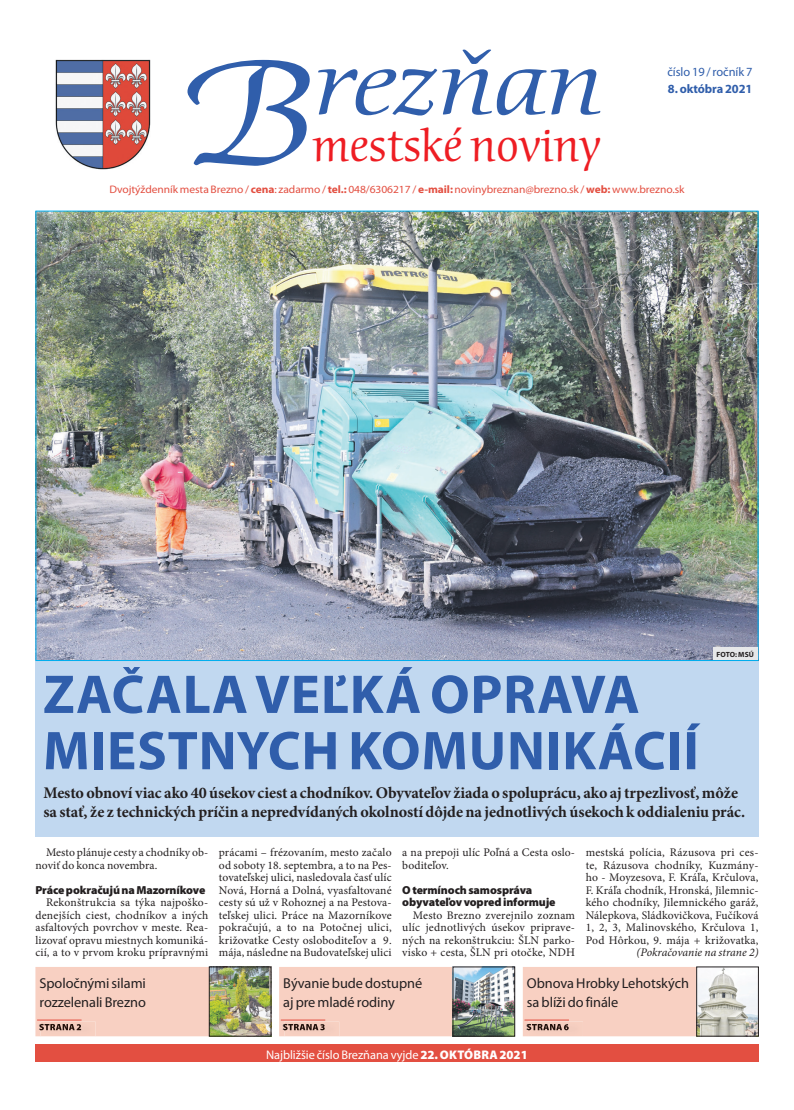
<style>
.page{position:relative;width:794px;height:1110px;background:#fff}
.page>*{position:absolute;margin:0;border:0;box-sizing:border-box;transform-origin:0 0}
.t1{font:italic 142.25px "Cerigo Swa Itc TEE";color:#305eab;scale:1.19 1}
.t2{font:italic 87.25px "Cerigo Swa Itc TEE";letter-spacing:-.005em;color:#305eab;scale:1.19 1}
.t3{font:700 55px/56.2px "Myriad Pro";letter-spacing:.015em;color:#305eab}
.t4{font:45.12px "Cerigo Swa Itc TEE";letter-spacing:-.005em;color:#ee1d23}
.t5{font:700 16.25px/18.8px "Minion Pro";letter-spacing:-.005em;color:#231f20}
.t6{font:14.38px/19.5px "Myriad Pro";letter-spacing:-.005em;color:#231f20}
.t7{font:12.5px "Myriad Pro";letter-spacing:-.005em;color:#fff}
.t8{font:12.5px "Myriad Pro";letter-spacing:-.005em;color:#305eab}
.t9{font:700 12.5px "Myriad Pro";letter-spacing:-.005em;color:#305eab}
.t10{font:11.62px/12.5px "Minion Pro";letter-spacing:.01em;color:#231f20;text-align:justify}
.t11{font:900 11.62px/12.5px "Myriad Pro";letter-spacing:-.01em;color:#231f20}
.t12{font:italic 11.62px "Minion Pro";color:#231f20}
.t13{font:10.88px "Myriad Pro";letter-spacing:-.005em;color:#e34f41;scale:1.05 1}
.t14{font:700 7.5px "Myriad Pro";letter-spacing:.015em;color:#231f20}
.s1{font-weight:700}
.s2{font-weight:900}
</style>
<div class="page">
<img style="left:55px;top:59px;width:96px;height:111px">
<div style="left:35px;top:966px;width:174px;height:69px;background:#f8d0c2"></div>
<div style="left:279px;top:966px;width:174px;height:69px;background:#f8d0c2"></div>
<div style="left:523px;top:967px;width:173px;height:68px;background:#f8d0c2"></div>
<img style="left:211px;top:968px;width:58px;height:65px">
<div style="left:209px;top:966px;width:62px;height:69px;border:1px solid #231f20"></div>
<img style="left:455px;top:968px;width:58px;height:65px">
<div style="left:453px;top:966px;width:62px;height:69px;border:1px solid #231f20"></div>
<div style="left:35px;top:1044px;width:723px;height:17px;background:#e34f41"></div>
<div style="left:35px;top:660px;width:723px;height:175px;background:#c1d8f0"></div>
<img style="left:41px;top:1021px;width:55px;height:14px">
<img style="left:41px;top:1023px;width:40px;height:6px">
<hr style="left:37px;top:1019px;width:45px;height:1px;background:#e34f41">
<img style="left:284px;top:1021px;width:55px;height:14px">
<img style="left:284px;top:1023px;width:41px;height:6px">
<hr style="left:281px;top:1019px;width:44px;height:1px;background:#e34f41">
<img style="left:528px;top:1021px;width:55px;height:14px">
<img style="left:528px;top:1023px;width:41px;height:6px">
<hr style="left:524px;top:1019px;width:45px;height:1px;background:#e34f41">
<img style="left:37px;top:212px;width:719px;height:446px">
<div style="left:713px;top:647px;width:44px;height:13px;background:#e6e7e9"></div>
<img style="left:698px;top:968px;width:58px;height:65px">
<h2 class="t2" style="left:313px;top:34px;width:245px">rezňan</h2>
<h3 class="t4" style="left:312px;top:119px;width:290px">mestské noviny</h3>
<h1 class="t1" style="left:183px;top:33px;width:115px">B</h1>
<p class="t8" style="left:667px;top:64px;width:86px">číslo 19 / ročník 7</p>
<p class="t9" style="left:668px;top:80px;width:86px">8. októbra 2021</p>
<p class="t13" style="left:109px;top:183px;width:549px">dvojtýždenník mesta Brezno /<span class="s1">cena</span>: zadarmo / <span class="s1">tel.:</span> 048/6306217 / <span class="s1">e-mail:</span> novinybreznan@brezno.sk / <span class="s1">web:</span> www.brezno.sk</p>
<p class="t14" style="left:716px;top:649px;width:39px">FOTO: MSÚ</p>
<h3 class="t3" style="left:43px;top:664px;width:657px">ZAČALA VEĽKÁ OPRAVA<br>MIESTNYCH KOMUNIKÁCIÍ</h3>
<h3 class="t5" style="left:43px;top:782px;width:703px">Mesto obnoví viac ako 40 úsekov ciest a chodníkov. Obyvateľov žiada o spoluprácu, ako aj trpezlivosť, môže sa stať, že z technických príčin a nepredvídaných okolností dôjde na jednotlivých úsekoch k oddialeniu prác.</h3>
<p class="t10" style="left:35px;top:846px;width:174px;text-indent:11px">Mesto plánuje cesty a chodníky ob&shy;noviť do konca novembra.</p>
<p class="t11" style="left:35px;top:882px;width:171px">Práce pokračujú na Mazorníkove</p>
<p class="t10" style="left:35px;top:896px;width:174px;text-indent:11px">Rekonštrukcia sa týka najpoško&shy;denejších ciest, chodníkov a iných asfaltových povrchov v meste. Rea&shy;lizovať opravu miestnych komuniká&shy;cií, a to v prvom kroku prípravnými</p>
<p class="t10" style="left:219px;top:846px;width:174px">prácami – frézovaním, mesto začalo od soboty 18. septembra, a to na Pes&shy;tovateľskej ulici, nasledovala časť ulíc Nová, Horná a Dolná, vyasfaltované cesty sú už v Rohoznej a na Pestova&shy;teľskej ulici. Práce na Mazorníkove pokračujú, a to na Potočnej ulici, križovatke Cesty osloboditeľov a 9. mája, následne na Budovateľskej ulici</p>
<p class="t10" style="left:402px;top:846px;width:174px">a na prepoji ulíc Poľná a Cesta oslo&shy;boditeľov.</p>
<p class="t11" style="left:402px;top:882px;width:155px">O termínoch samospráva obyvateľov vopred informuje</p>
<p class="t10" style="left:402px;top:908px;width:174px;text-indent:11px">Mesto Brezno zverejnilo zoznam ulíc jednotlivých úsekov priprave&shy;ných na rekonštrukciu: ŠLN parko&shy;visko + cesta, ŠLN pri otočke, NDH</p>
<p class="t10" style="left:586px;top:846px;width:174px">mestská polícia, Rázusova pri ces&shy;te, Rázusova chodníky, Kuzmány&shy;ho - Moyzesova, F. Kráľa, Krčulova, F. Kráľa chodník, Hronská, Jilemnic&shy;kého chodníky, Jilemnického garáž, Nálepkova, Sládkovičkova, Fučíková 1, 2, 3, Malinovského, Krčulova 1, Pod Hôrkou, 9. mája + križovatka,</p>
<p class="t12" style="left:636px;top:944px;width:124px">(Pokračovanie na strane 2)</p>
<p class="t6" style="left:40px;top:972px;width:108px">spoločnými silami rozzelenali Brezno</p>
<p class="t6" style="left:283px;top:972px;width:140px">Bývanie bude dostupné aj pre mladé rodiny</p>
<p class="t6" style="left:527px;top:972px;width:164px">obnova Hrobky Lehotských sa blíži do finále</p>
<p class="t7" style="left:266px;top:1046px;width:263px">Najbližšie číslo Brezňana vyjde <span class="s2">22. OKTÓBRA 2021</span></p>
</div>
